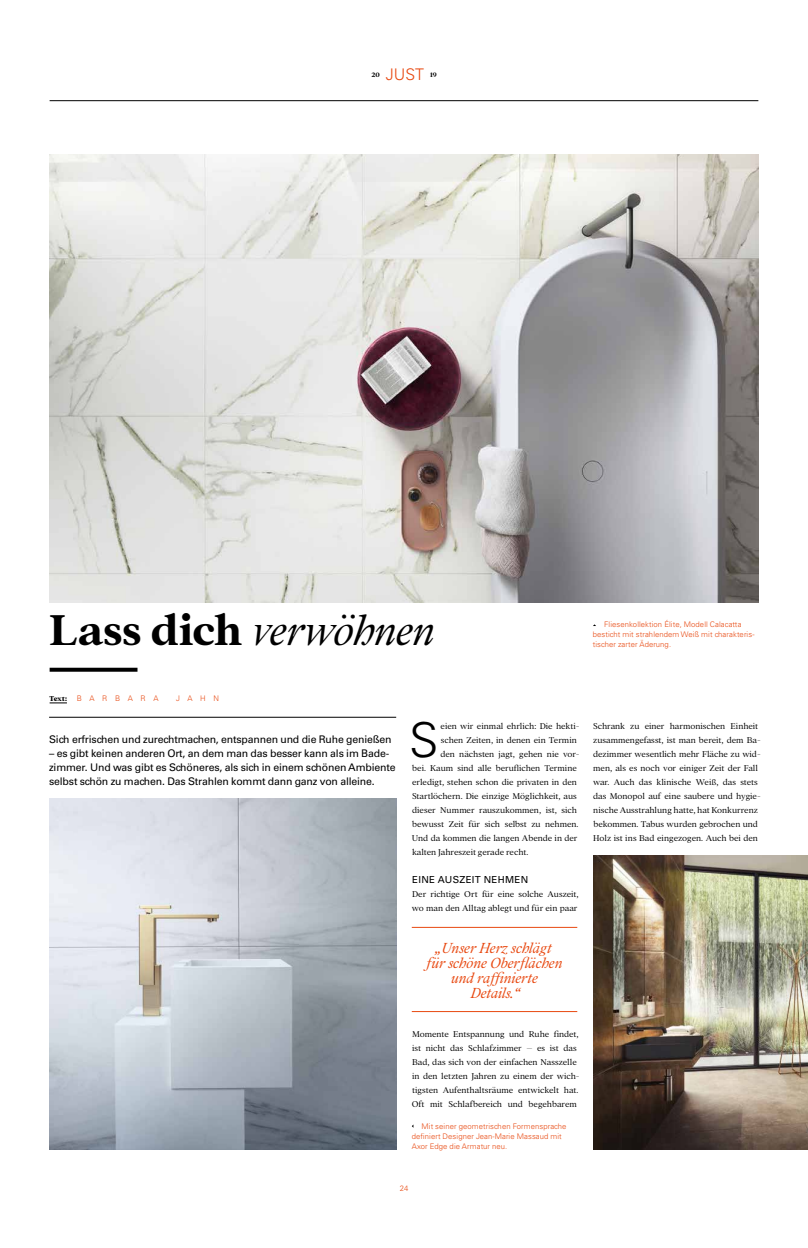
<style>
.page{position:relative;width:808px;height:1248px;background:#fff}
.page>*{position:absolute;margin:0;border:0;box-sizing:border-box;transform-origin:0 0}
.t1{font:300 48px "Univers LT Std";color:#000}
.t2{font:italic 300 46.5px "Addington CF";letter-spacing:-.015em;color:#000}
.t3{font:italic 300 16px/15px "Addington CF";color:#e84810;text-align:center}
.t4{font:300 16px "Univers LT Std";color:#e84810}
.t5{font:10.5px/14px "Univers LT Std";letter-spacing:-.015em;color:#000}
.t6{font:9.7px "Univers LT Std";letter-spacing:.03em;color:#000}
.t7{font:300 9.2px/14px "Addington CF";letter-spacing:-.01em;color:#000}
.t8{font:300 7.7px/10px "Univers LT Std";letter-spacing:.01em;color:#e84810}
.t9{font:300 7.7px "Univers LT Std";letter-spacing:1em;color:#e84810}
.t10{font:800 7.7px "Addington CF";color:#000}
.t11{font:700 7px "Addington CF";color:#000}
.s1{font-weight:700;font-style:normal}
</style>
<div class="page">
<hr style="left:49px;top:717px;width:347px;height:1px;background:#000">
<svg style="left:50px;top:702px;width:17px;height:1px"></svg>
<img style="left:49px;top:798px;width:347px;height:350px">
<img style="left:50px;top:154px;width:708px;height:448px">
<img style="left:594px;top:855px;width:214px;height:293px">
<hr style="left:412px;top:927px;width:165px;height:1px;background:#e84810">
<hr style="left:412px;top:1011px;width:165px;height:1px;background:#e84810">
<svg style="left:50px;top:667px;width:87px;height:4px"></svg>
<hr style="left:50px;top:100px;width:708px;height:1px;background:#000">
<p class="t11" style="left:371px;top:70px;width:10px">20</p>
<h3 class="t4" style="left:386px;top:65px;width:40px">JUST</h3>
<p class="t11" style="left:430px;top:70px;width:8px">19</p>
<h2 class="t2" style="left:50px;top:603px;width:387px"><span class="s1">Lass dich</span> verwöhnen</h2>
<p class="t8" style="left:593px;top:619px;width:163px;text-align:center">Fliesenkollektion Élite, Modell Calacatta besticht mit strahlendem Weiß mit charakteris-</p>
<p class="t8" style="left:593px;top:639px;width:80px">tischer zarter Äderung.</p>
<p class="t10" style="left:50px;top:693px;width:19px">Text:</p>
<p class="t9" style="left:77px;top:693px;width:83px">BARBARA</p>
<p class="t8" style="left:176px;top:693px;width:44px">JAHN</p>
<p class="t5" style="left:49px;top:732px;width:344px">Sich erfrischen und zurechtmachen, entspannen und die Ruhe genießen</p>
<p class="t5" style="left:49px;top:746px;width:348px">– es gibt keinen anderen Ort, an dem man das besser kann als im Bade&shy;zimmer. Und was gibt es Schöneres, als sich in einem schönen Ambiente selbst schön zu machen. Das Strahlen kommt dann ganz von alleine.</p>
<h1 class="t1" style="left:409px;top:711px;width:31px">S</h1>
<p class="t7" style="left:441px;top:719px;width:141px">eien wir einmal ehrlich: Die hekti-</p>
<p class="t7" style="left:441px;top:733px;width:138px">schen Zeiten, in denen ein Termin</p>
<p class="t7" style="left:441px;top:747px;width:141px">den nächsten jagt, gehen nie vor-</p>
<p class="t7" style="left:412px;top:761px;width:166px">bei. Kaum sind alle beruflichen Termine</p>
<p class="t7" style="left:412px;top:775px;width:166px">erledigt, stehen schon die privaten in den</p>
<p class="t7" style="left:412px;top:789px;width:166px">Startlöchern. Die einzige Möglichkeit, aus</p>
<p class="t7" style="left:412px;top:803px;width:166px">dieser Nummer rauszukommen, ist, sich</p>
<p class="t7" style="left:412px;top:817px;width:168px">bewusst Zeit für sich selbst zu nehmen.</p>
<p class="t7" style="left:412px;top:831px;width:167px">Und da kommen die langen Abende in der</p>
<p class="t7" style="left:412px;top:845px;width:118px">kalten Jahreszeit gerade recht.</p>
<p class="t6" style="left:412px;top:873px;width:118px">EINE AUSZEIT NEHMEN</p>
<p class="t7" style="left:412px;top:887px;width:168px">Der richtige Ort für eine solche Auszeit, wo man den Alltag ablegt und für ein paar</p>
<h3 class="t3" style="left:426px;top:940px;width:138px">„Unser Herz schlägt für schöne Oberflächen und raffinierte<br>Details.“</h3>
<p class="t7" style="left:412px;top:1027px;width:169px">Momente Entspannung und Ruhe findet, ist nicht das Schlafzimmer – es ist das Bad, das sich von der einfachen Nasszelle in den letzten Jahren zu einem der wich&shy;tigsten Aufenthaltsräume entwickelt hat.<br>Oft mit Schlafbereich und begehbarem</p>
<p class="t8" style="left:412px;top:1120px;width:156px;text-indent:10px">Mit seiner geometrischen Formensprache definiert Designer Jean-Marie Massaud mit<br>Axor Edge die Armatur neu.</p>
<p class="t8" style="left:400px;top:1182px;width:10px">24</p>
<p class="t7" style="left:593px;top:719px;width:169px">Schrank zu einer harmonischen Einheit zusammengefasst, ist man bereit, dem Ba&shy;dezimmer wesentlich mehr Fläche zu wid&shy;men, als es noch vor einiger Zeit der Fall war. Auch das klinische Weiß, das stets das Monopol auf eine saubere und hygie&shy;nische Ausstrahlung hatte, hat Konkurrenz bekommen. Tabus wurden gebrochen und Holz ist ins Bad eingezogen. Auch bei den</p>
</div>
